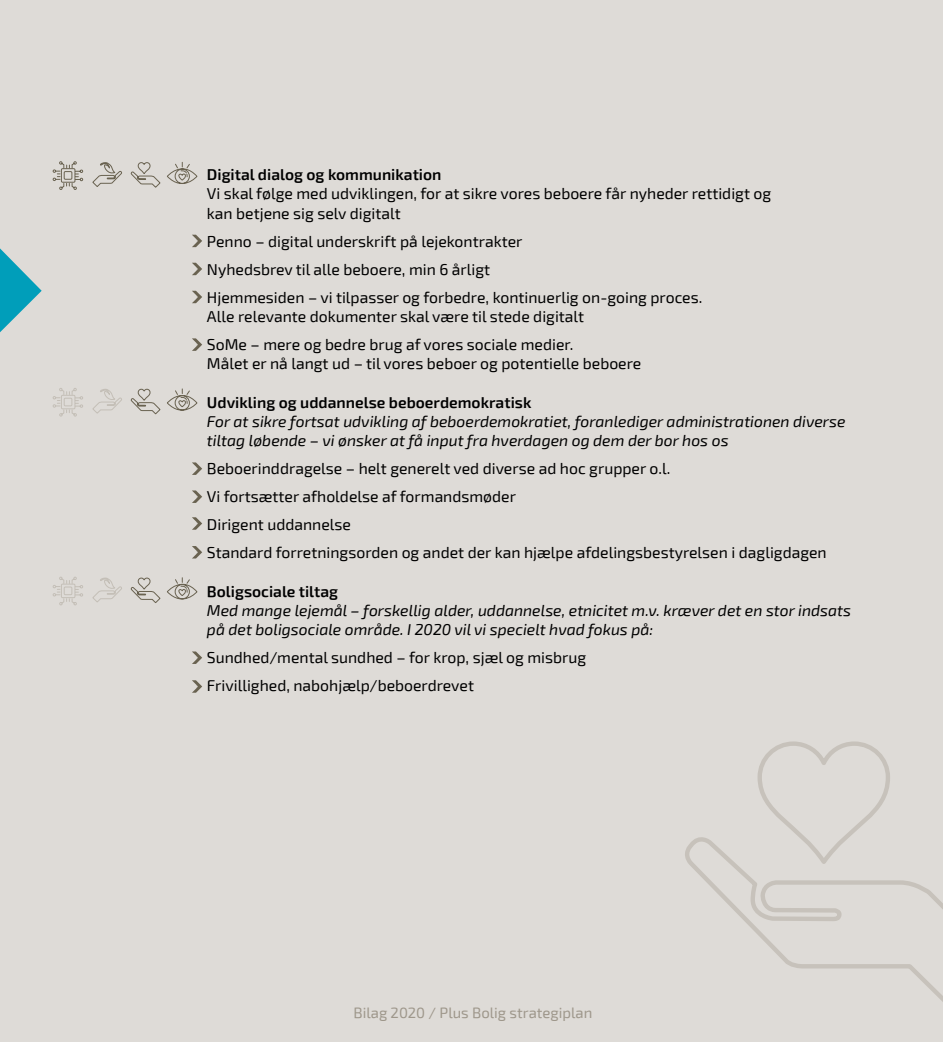
<style>
.page{position:relative;width:943px;height:1042px;background:#dedbd7}
.page>*{position:absolute;margin:0;border:0;box-sizing:border-box;transform-origin:0 0}
.t1{font:15.75px/28px "Exo 2";color:#000}
.t2{font:italic 15.75px/19.2px "Exo 2";color:#000}
.t3{font:600 15.75px "Exo 2";color:#000}
.t4{font:14.88px "Exo 2";color:#9e978b}
</style>
<div class="page">
<svg style="left:52px;top:161px;width:31px;height:29px"></svg>
<svg style="left:92px;top:162px;width:30px;height:25px"></svg>
<svg style="left:131px;top:162px;width:66px;height:26px"></svg>
<svg style="left:52px;top:388px;width:31px;height:29px"></svg>
<svg style="left:92px;top:389px;width:30px;height:25px"></svg>
<svg style="left:131px;top:388px;width:66px;height:27px"></svg>
<svg style="left:52px;top:577px;width:31px;height:28px"></svg>
<svg style="left:92px;top:577px;width:30px;height:25px"></svg>
<svg style="left:131px;top:577px;width:66px;height:26px"></svg>
<svg style="left:192px;top:235px;width:10px;height:12px"></svg>
<svg style="left:192px;top:263px;width:10px;height:12px"></svg>
<svg style="left:192px;top:291px;width:10px;height:12px"></svg>
<svg style="left:192px;top:462px;width:10px;height:13px"></svg>
<svg style="left:192px;top:490px;width:10px;height:13px"></svg>
<svg style="left:192px;top:517px;width:10px;height:13px"></svg>
<svg style="left:192px;top:338px;width:10px;height:13px"></svg>
<svg style="left:192px;top:546px;width:10px;height:12px"></svg>
<svg style="left:192px;top:651px;width:10px;height:13px"></svg>
<svg style="left:192px;top:680px;width:10px;height:13px"></svg>
<svg style="left:685px;top:837px;width:258px;height:165px"></svg>
<svg style="left:755px;top:741px;width:137px;height:128px"></svg>
<svg style="left:0;top:248px;width:42px;height:84px"></svg>
<p class="t3" style="left:207px;top:165px;width:236px">Digital dialog og kommunikation</p>
<p class="t1" style="left:207px;top:185px;width:566px;line-height:19.2px">Vi skal følge med udviklingen, for at sikre vores beboere får nyheder rettidigt og kan betjene sig selv digitalt</p>
<p class="t1" style="left:207px;top:227px;width:497px">Penno – digital underskrift på lejekontrakter<br>Nyhedsbrev til alle beboere, min 6 årligt<br>Hjemmesiden – vi tilpasser og forbedre, kontinuerlig on-going proces.</p>
<p class="t1" style="left:207px;top:303px;width:379px">Alle relevante dokumenter skal være til stede digitalt<br>SoMe – mere og bedre brug af vores sociale medier.</p>
<p class="t1" style="left:207px;top:350px;width:436px">Målet er nå langt ud – til vores beboer og potentielle beboere</p>
<p class="t3" style="left:207px;top:393px;width:326px">Udvikling og uddannelse beboerdemokratisk</p>
<p class="t2" style="left:207px;top:412px;width:640px">For at sikre fortsat udvikling af beboerdemokratiet, foranlediger administrationen diverse tiltag løbende – vi ønsker at få input fra hverdagen og dem der bor hos os</p>
<p class="t1" style="left:207px;top:455px;width:621px">Beboerinddragelse – helt generelt ved diverse ad hoc grupper o.l.<br>Vi fortsætter afholdelse af formandsmøder<br>Dirigent uddannelse<br>Standard forretningsorden og andet der kan hjælpe afdelingsbestyrelsen i dagligdagen</p>
<p class="t3" style="left:207px;top:582px;width:133px">Boligsociale tiltag</p>
<p class="t2" style="left:207px;top:601px;width:645px">Med mange lejemål – forskellig alder, uddannelse, etnicitet m.v. kræver det en stor indsats på det boligsociale område. I 2020 vil vi specielt hvad fokus på:</p>
<p class="t1" style="left:207px;top:644px;width:381px">Sundhed/mental sundhed – for krop, sjæl og misbrug<br>Frivillighed, nabohjælp/beboerdrevet</p>
<p class="t4" style="left:353px;top:1004px;width:240px">Bilag 2020 / Plus Bolig strategiplan</p>
</div>
